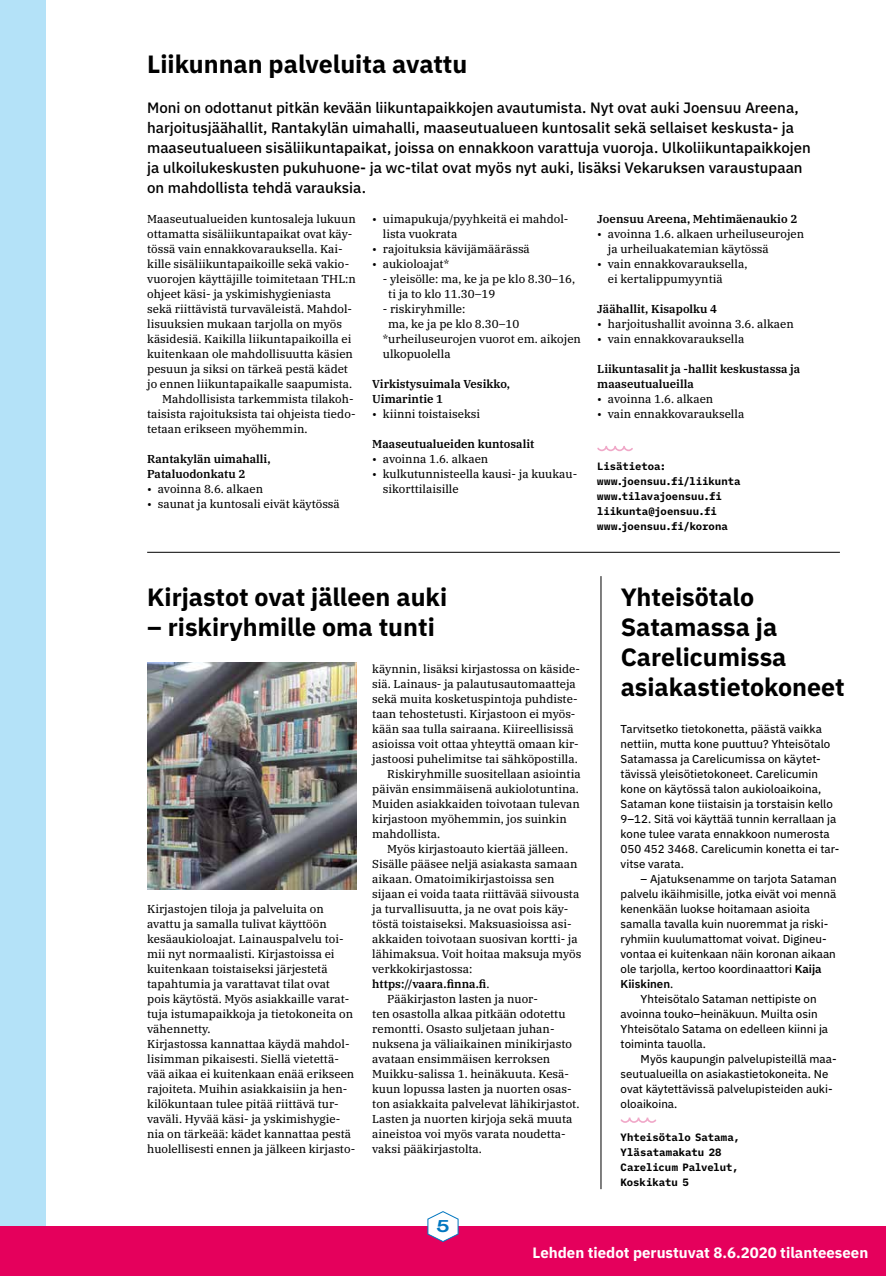
<style>
.page{position:relative;width:886px;height:1276px;background:#b4e2f8}
.page>*{position:absolute;margin:0;border:0;box-sizing:border-box;transform-origin:0 0}
.t1{font:700 25px/30px "IBM Plex Sans";color:#000}
.t2{font:700 15.38px "Sporting Grotesque";color:#0076c0}
.t3{font:500 15px/20px "IBM Plex Sans";color:#000}
.t4{font:700 15px "IBM Plex Sans";color:#fff}
.t5{font:11.5px/15px "IBM Plex Serif Text";color:#000}
.t6{font:11.5px/15px "IBM Plex Sans Text";color:#000}
.t7{font:600 11.5px/15px "IBM Plex Serif";color:#000}
.t8{font:600 11.5px "IBM Plex Sans";color:#000}
.t9{font:700 10.62px/15px "IBM Plex Mono";color:#000}
.s1{font-family:"IBM Plex Serif Text";font-weight:400}
.s2{font-family:"IBM Plex Sans";font-weight:600}
.s3{font-family:"IBM Plex Sans Text";font-weight:400}
</style>
<div class="page">
<div style="left:46px;top:0;width:840px;height:1227px;background:#fff"></div>
<svg style="left:597px;top:446px;width:36px;height:5px"></svg>
<div style="left:0;top:1226px;width:886px;height:50px;background:#e5005c"></div>
<svg style="left:620px;top:1117px;width:36px;height:6px"></svg>
<hr style="left:147px;top:552px;width:693px;height:1px;background:#000">
<hr style="left:601px;top:576px;width:1px;height:613px;background:#000">
<img style="left:147px;top:662px;width:209px;height:227px">
<svg style="left:427px;top:1211px;width:31px;height:31px"></svg>
<h1 class="t1" style="left:147px;top:47px;width:322px">Liikunnan palveluita avattu</h1>
<p class="t3" style="left:147px;top:97px;width:665px">Moni on odottanut pitkän kevään liikuntapaikkojen avautumista. Nyt ovat auki Joensuu Areena, harjoitusjäähallit, Rantakylän uimahalli, maaseutualueen kuntosalit sekä sellaiset keskusta- ja maaseutualueen sisäliikuntapaikat, joissa on ennakkoon varattuja vuoroja. Ulkoliikuntapaikkojen ja ulkoilukeskusten pukuhuone- ja wc-tilat ovat myös nyt auki, lisäksi Vekaruksen varaustupaan on mahdollista tehdä varauksia.</p>
<p class="t5" style="left:147px;top:210px;width:210px">Maaseutualueiden kuntosaleja lukuun</p>
<p class="t5" style="left:147px;top:225px;width:207px">ottamatta sisäliikuntapaikat ovat käy-</p>
<p class="t5" style="left:147px;top:240px;width:197px">tössä vain ennakkovarauksella. Kai-</p>
<p class="t5" style="left:147px;top:255px;width:204px">kille sisäliikuntapaikoille sekä vakio-</p>
<p class="t5" style="left:147px;top:270px;width:210px">vuorojen käyttäjille toimitetaan THL:n</p>
<p class="t5" style="left:147px;top:285px;width:185px">ohjeet käsi- ja yskimishygieniasta</p>
<p class="t5" style="left:147px;top:300px;width:206px">sekä riittävistä turvaväleistä. Mahdol-</p>
<p class="t5" style="left:147px;top:315px;width:196px">lisuuksien mukaan tarjolla on myös</p>
<p class="t5" style="left:147px;top:330px;width:206px">käsidesiä. Kaikilla liikuntapaikoilla ei</p>
<p class="t5" style="left:147px;top:345px;width:207px">kuitenkaan ole mahdollisuutta käsien</p>
<p class="t5" style="left:147px;top:360px;width:202px">pesuun ja siksi on tärkeä pestä kädet</p>
<p class="t5" style="left:147px;top:375px;width:207px">jo ennen liikuntapaikalle saapumista.</p>
<p class="t5" style="left:162px;top:390px;width:193px">Mahdollisista tarkemmista tilakoh-</p>
<p class="t5" style="left:147px;top:405px;width:210px">taisista rajoituksista tai ohjeista tiedo-</p>
<p class="t5" style="left:147px;top:420px;width:162px">tetaan erikseen myöhemmin.</p>
<p class="t7" style="left:147px;top:450px;width:125px">Rantakylän uimahalli,<br>Pataluodonkatu 2</p>
<p class="t5" style="left:147px;top:480px;width:118px">• avoinna 8.6. alkaen</p>
<p class="t5" style="left:147px;top:495px;width:194px">• saunat ja kuntosali eivät käytössä</p>
<p class="t5" style="left:383px;top:210px;width:187px;text-indent:-11px">• uimapukuja/pyyhkeitä ei mahdol&shy;lista vuokrata</p>
<p class="t5" style="left:372px;top:240px;width:159px">• rajoituksia kävijämäärässä</p>
<p class="t5" style="left:372px;top:255px;width:79px">• aukioloajat*</p>
<p class="t5" style="left:388px;top:270px;width:189px;text-indent:-5px">- yleisölle: ma, ke ja pe klo 8.30–16, ti ja to klo 11.30–19</p>
<p class="t5" style="left:383px;top:300px;width:84px">- riskiryhmille:</p>
<p class="t5" style="left:388px;top:315px;width:133px">ma, ke ja pe klo 8.30–10</p>
<p class="t5" style="left:383px;top:330px;width:200px">*urheiluseurojen vuorot em. aikojen</p>
<p class="t5" style="left:383px;top:345px;width:69px">ulkopuolella</p>
<p class="t7" style="left:372px;top:375px;width:139px">Virkistysuimala Vesikko,<br>Uimarintie 1</p>
<p class="t5" style="left:372px;top:405px;width:109px">• kiinni toistaiseksi</p>
<p class="t7" style="left:372px;top:435px;width:164px">Maaseutualueiden kuntosalit</p>
<p class="t5" style="left:372px;top:450px;width:118px">• avoinna 1.6. alkaen</p>
<p class="t5" style="left:383px;top:465px;width:196px;text-indent:-11px">• kulkutunnisteella kausi- ja kuukau&shy;sikorttilaisille</p>
<p class="t7" style="left:597px;top:210px;width:201px">Joensuu Areena, Mehtimäenaukio 2</p>
<p class="t5" style="left:608px;top:225px;width:198px;text-indent:-11px">• avoinna 1.6. alkaen urheiluseurojen ja urheiluakatemian käytössä</p>
<p class="t5" style="left:608px;top:255px;width:141px;text-indent:-11px">• vain ennakkovarauksella, ei kertalippumyyntiä</p>
<p class="t7" style="left:597px;top:300px;width:121px">Jäähallit, Kisapolku 4</p>
<p class="t5" style="left:597px;top:315px;width:198px">• harjoitushallit avoinna 3.6. alkaen</p>
<p class="t5" style="left:597px;top:330px;width:149px">• vain ennakkovarauksella</p>
<p class="t7" style="left:597px;top:360px;width:204px">Liikuntasalit ja -hallit keskustassa ja maaseutualueilla</p>
<p class="t5" style="left:597px;top:390px;width:118px">• avoinna 1.6. alkaen</p>
<p class="t5" style="left:597px;top:405px;width:149px">• vain ennakkovarauksella</p>
<p class="t9" style="left:597px;top:457px;width:145px">Lisätietoa: www.joensuu.fi/liikunta www.tilavajoensuu.fi liikunta@joensuu.fi www.joensuu.fi/korona</p>
<h1 class="t1" style="left:147px;top:580px;width:301px">Kirjastot ovat jälleen auki</h1>
<h1 class="t1" style="left:147px;top:610px;width:289px">– riskiryhmille oma tunti</h1>
<p class="t5" style="left:147px;top:900px;width:210px">Kirjastojen tiloja ja palveluita on avattu ja samalla tulivat käyttöön kesäaukioloajat. Lainauspalvelu toi&shy;mii nyt normaalisti. Kirjastoissa ei kuitenkaan toistaiseksi järjestetä tapahtumia ja varattavat tilat ovat pois käytöstä. Myös asiakkaille varat&shy;tuja istumapaikkoja ja tietokoneita on vähennetty.<br>Kirjastossa kannattaa käydä mahdol&shy;lisimman pikaisesti. Siellä vietettä&shy;vää aikaa ei kuitenkaan enää erikseen rajoiteta. Muihin asiakkaisiin ja hen&shy;kilökuntaan tulee pitää riittävä tur&shy;vaväli. Hyvää käsi- ja yskimishygie&shy;nia on tärkeää: kädet kannattaa pestä huolellisesti ennen ja jälkeen kirjasto-</p>
<p class="t5" style="left:372px;top:660px;width:209px">käynnin, lisäksi kirjastossa on käside-</p>
<p class="t5" style="left:372px;top:675px;width:205px">siä. Lainaus- ja palautusautomaatteja</p>
<p class="t5" style="left:372px;top:690px;width:207px">sekä muita kosketuspintoja puhdiste-</p>
<p class="t5" style="left:372px;top:705px;width:205px">taan tehostetusti. Kirjastoon ei myös-</p>
<p class="t5" style="left:372px;top:720px;width:203px">kään saa tulla sairaana. Kiireellisissä</p>
<p class="t5" style="left:372px;top:735px;width:208px">asioissa voit ottaa yhteyttä omaan kir-</p>
<p class="t5" style="left:372px;top:750px;width:207px">jastoosi puhelimitse tai sähköpostilla.</p>
<p class="t5" style="left:387px;top:765px;width:195px">Riskiryhmille suositellaan asiointia</p>
<p class="t5" style="left:372px;top:780px;width:208px">päivän ensimmäisenä aukiolotuntina.</p>
<p class="t5" style="left:372px;top:795px;width:209px">Muiden asiakkaiden toivotaan tulevan</p>
<p class="t5" style="left:372px;top:810px;width:196px">kirjastoon myöhemmin, jos suinkin</p>
<p class="t5" style="left:372px;top:825px;width:69px">mahdollista.</p>
<p class="t5" style="left:387px;top:840px;width:182px">Myös kirjastoauto kiertää jälleen.</p>
<p class="t5" style="left:372px;top:855px;width:207px">Sisälle pääsee neljä asiakasta samaan</p>
<p class="t5" style="left:372px;top:870px;width:184px">aikaan. Omatoimikirjastoissa sen</p>
<p class="t5" style="left:372px;top:885px;width:209px">sijaan ei voida taata riittävää siivousta</p>
<p class="t5" style="left:372px;top:900px;width:198px">ja turvallisuutta, ja ne ovat pois käy-</p>
<p class="t5" style="left:372px;top:915px;width:201px">töstä toistaiseksi. Maksuasioissa asi-</p>
<p class="t5" style="left:372px;top:930px;width:207px">akkaiden toivotaan suosivan kortti- ja</p>
<p class="t5" style="left:372px;top:945px;width:211px">lähimaksua. Voit hoitaa maksuja myös</p>
<p class="t5" style="left:372px;top:960px;width:102px">verkkokirjastossa:</p>
<p class="t7" style="left:372px;top:975px;width:119px">https://vaara.finna.fi<span class="s1">.</span></p>
<p class="t5" style="left:372px;top:990px;width:209px;text-indent:15px">Pääkirjaston lasten ja nuor-<br>ten osastolla alkaa pitkään odotettu remontti. Osasto suljetaan juhan&shy;nuksena ja väliaikainen minikirjasto avataan ensimmäisen kerroksen Muikku-salissa 1. heinäkuuta. Kesä&shy;kuun lopussa lasten ja nuorten osas&shy;ton asiakkaita palvelevat lähikirjastot.<br>Lasten ja nuorten kirjoja sekä muuta aineistoa voi myös varata noudetta&shy;vaksi pääkirjastolta.</p>
<h2 class="t2" style="left:436px;top:1217px;width:15px">5</h2>
<h1 class="t1" style="left:621px;top:580px;width:226px">Yhteisötalo<br>Satamassa ja<br>Carelicumissa asiakastietokoneet</h1>
<p class="t6" style="left:621px;top:720px;width:220px">Tarvitsetko tietokonetta, päästä vaikka nettiin, mutta kone puuttuu? Yhteisötalo Satamassa ja Carelicumissa on käytet&shy;tävissä yleisötietokoneet. Carelicumin kone on käytössä talon aukioloaikoina, Sataman kone tiistaisin ja torstaisin kello 9–12. Sitä voi käyttää tunnin kerrallaan ja kone tulee varata ennakkoon numerosta 050 452 3468. Carelicumin konetta ei tar&shy;vitse varata.</p>
<p class="t6" style="left:621px;top:870px;width:217px;text-indent:20px">– Ajatuksenamme on tarjota Sataman palvelu ikäihmisille, jotka eivät voi mennä kenenkään luokse hoitamaan asioita samalla tavalla kuin nuoremmat ja riski&shy;ryhmiin kuulumattomat voivat. Digineu&shy;vontaa ei kuitenkaan näin koronan aikaan ole tarjolla, kertoo koordinaattori <span class="s2">Kaija</span></p>
<p class="t8" style="left:621px;top:974px;width:54px">Kiiskinen<span class="s3">.</span></p>
<p class="t6" style="left:621px;top:990px;width:209px;text-indent:20px">Yhteisötalo Sataman nettipiste on avoinna touko–heinäkuun. Muilta osin Yhteisötalo Satama on edelleen kiinni ja toiminta tauolla.</p>
<p class="t6" style="left:621px;top:1050px;width:217px;text-indent:20px">Myös kaupungin palvelupisteillä maa&shy;seutualueilla on asiakastietokoneita. Ne ovat käytettävissä palvelupisteiden auki&shy;oloaikoina.</p>
<p class="t9" style="left:621px;top:1129px;width:121px">Yhteisötalo Satama,<br>Yläsatamakatu 28<br>Carelicum Palvelut,<br>Koskikatu 5</p>
<h3 class="t4" style="left:533px;top:1240px;width:337px">Lehden tiedot perustuvat 8.6.2020 tilanteeseen</h3>
</div>
